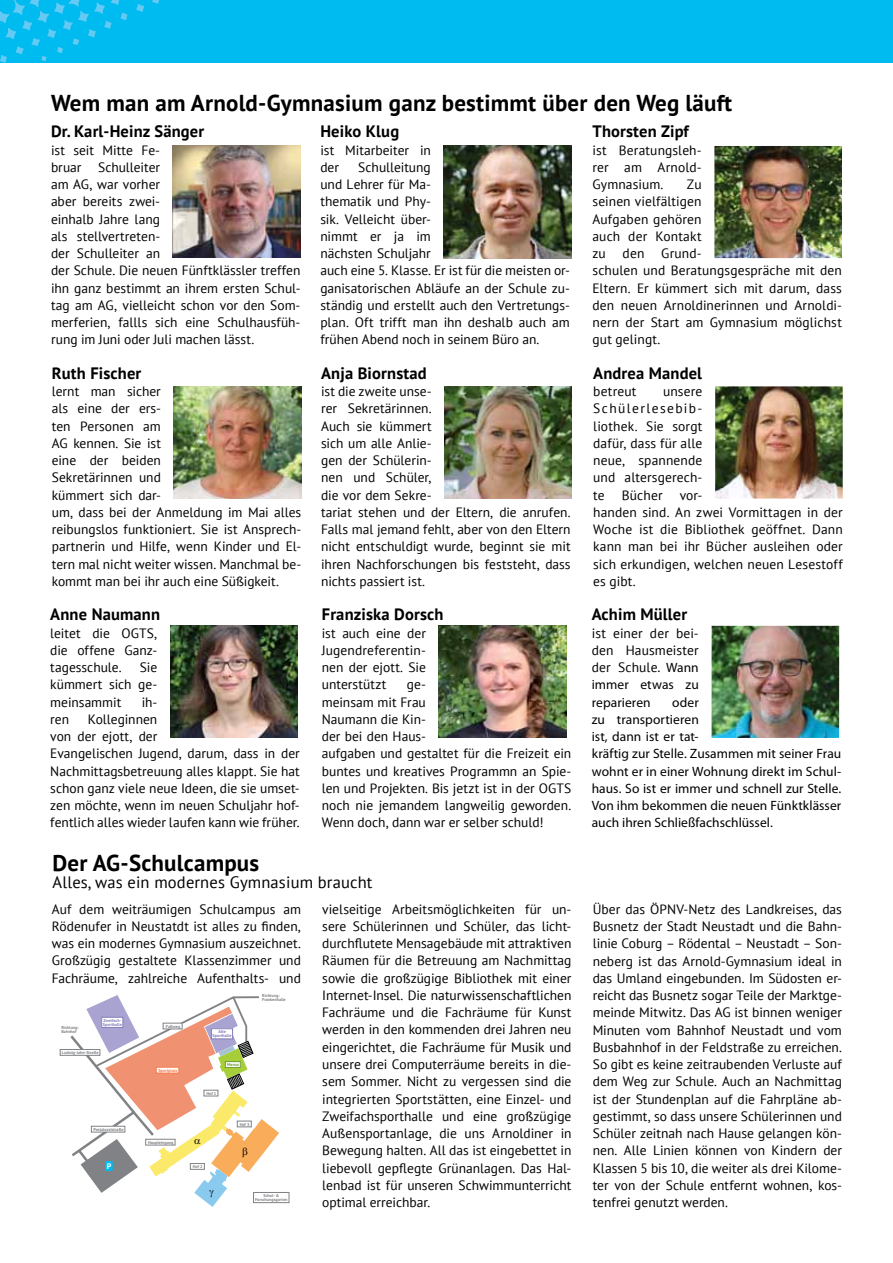
<style>
.page{position:relative;width:893px;height:1263px;background:#fff}
.page>*{position:absolute;margin:0;border:0;box-sizing:border-box;transform-origin:0 0}
.t1{font:700 22.95px "PT Sans";letter-spacing:.01em;color:#000}
.t2{font:700 16.5px "PT Sans";letter-spacing:.01em;color:#000}
.t3{font:16.5px "PT Sans";letter-spacing:.01em;color:#000}
.t4{font:13.5px/17.2px "PT Sans";color:#000}
.t5{font:13.5px/17.2px "Myriad Pro";letter-spacing:.005em;color:#000}
.t6{font:700 8.1px "PT Sans";color:#fff}
.t7{font:700 5.25px "PT Sans";letter-spacing:-.005em;color:#808285}
.t8{font:700 4.2px/4.2px "PT Sans";color:#808285}
.t9{font:700 4.2px/3.8px "PT Sans";color:#837bba;text-align:center}
.t10{font:700 4.2px "PT Sans";color:#f47c4d}
.t11{font:700 4.2px "PT Sans";color:#6f9c33}
.s1{font-family:"Myriad Pro"}
</style>
<div class="page">
<img style="left:173px;top:146px;width:127px;height:112px">
<img style="left:714px;top:146px;width:128px;height:112px">
<img style="left:444px;top:146px;width:127px;height:112px">
<div style="left:60px;top:1049px;width:40px;height:6px;border:1px solid #808285"></div>
<div style="left:253px;top:1192px;width:36px;height:11px;border:1px solid #808285"></div>
<img style="left:174px;top:386px;width:127px;height:112px">
<img style="left:715px;top:386px;width:128px;height:112px">
<img style="left:444px;top:386px;width:128px;height:112px">
<img style="left:170px;top:626px;width:128px;height:112px">
<img style="left:711px;top:626px;width:128px;height:112px">
<img style="left:439px;top:626px;width:127px;height:112px">
<div style="left:0;top:0;width:893px;height:63px;background:#00bbef"></div>
<svg style="left:152px;top:0;width:7px;height:4px"></svg>
<svg style="left:136px;top:4px;width:8px;height:8px"></svg>
<svg style="left:0;top:0;width:127px;height:63px"></svg>
<svg style="left:69px;top:995px;width:210px;height:212px"></svg>
<h1 class="t1" style="left:51px;top:88px;width:683px">Wem man am Arnold-Gymnasium ganz bestimmt über den Weg läuft</h1>
<p class="t2" style="left:320px;top:121px;width:80px">Heiko Klug</p>
<p class="t4" style="left:320px;top:141px;width:112px">ist Mitarbeiter in der</p>
<p class="t2" style="left:51px;top:121px;width:155px">Dr. Karl-Heinz Sänger</p>
<p class="t4" style="left:51px;top:141px;width:251px">ist seit Mitte Fe-<br>bruar Schulleiter<br>am AG, war vorher<br>aber bereits zwei-<br>einhalb Jahre lang<br>als stellvertreten-<br>der Schulleiter an<br>der Schule. Die neuen Fünftklässler treffen ihn ganz bestimmt an ihrem ersten Schul&shy;tag am AG, vielleicht schon vor den Som&shy;merferien, fallls sich eine Schulhausfüh&shy;rung im Juni oder Juli machen lässt.</p>
<p class="t2" style="left:592px;top:121px;width:98px">Thorsten Zipf</p>
<p class="t4" style="left:592px;top:141px;width:111px;text-align:justify">ist Beratungsleh&shy;rer am Arnold-Gymnasium.</p>
<p class="t4" style="left:320px;top:158px;width:251px;text-indent:38px">Schulleitung<br>und Lehrer für Ma-<br>thematik und Phy-<br>sik. Velleicht über-<br>nimmt er ja im<br>nächsten Schuljahr<br>auch eine 5. Klasse. Er ist für die meisten or&shy;ganisatorischen Abläufe an der Schule zu&shy;ständig und erstellt auch den Vertretungs&shy;plan. Oft trifft man ihn deshalb auch am frühen Abend noch in seinem Büro an.</p>
<p class="t4" style="left:592px;top:175px;width:251px;text-indent:94px">Zu<br>seinen vielfältigen<br>Aufgaben gehören<br>auch der Kontakt<br>zu den Grund-<br>schulen und Beratungsgespräche mit den<br>Eltern. Er kümmert sich mit darum, dass den neuen Arnoldinerinnen und Arnoldi&shy;nern der Start am Gymnasium möglichst gut gelingt.</p>
<p class="t2" style="left:52px;top:362px;width:91px">Ruth Fischer</p>
<p class="t4" style="left:52px;top:382px;width:251px">lernt man sicher<br>als eine der ers-<br>ten Personen am<br>AG kennen. Sie ist<br>eine der beiden<br>Sekretärinnen und<br>kümmert sich dar-<br>um, dass bei der Anmeldung im Mai alles reibungslos funktioniert. Sie ist Ansprech&shy;partnerin und Hilfe, wenn Kinder und El&shy;tern mal nicht weiter wissen. Manchmal be&shy;kommt man bei ihr auch eine Süßigkeit.</p>
<p class="t2" style="left:50px;top:604px;width:111px">Anne Naumann</p>
<p class="t4" style="left:50px;top:624px;width:109px;text-align:justify">leitet die OGTS, die offene Ganz&shy;tagesschule.</p>
<p class="t4" style="left:50px;top:658px;width:109px;text-align:justify;text-indent:90px">Sie kümmert sich ge&shy;meinsammit</p>
<p class="t4" style="left:142px;top:693px;width:17px">ih-</p>
<p class="t4" style="left:50px;top:710px;width:251px;text-indent:38px">Kolleginnen<br>von der ejott, der<br>Evangelischen Jugend, darum, dass in der Nachmittagsbetreuung alles klappt. Sie hat schon ganz viele neue Ideen, die sie umset&shy;zen möchte, wenn im neuen Schuljahr hof&shy;fentlich alles wieder laufen kann wie früher.</p>
<p class="t4" style="left:50px;top:710px;width:20px">ren</p>
<p class="t2" style="left:321px;top:362px;width:107px">Anja Biornstad</p>
<p class="t4" style="left:321px;top:382px;width:251px">ist die zweite unse-<br>rer Sekretärinnen.<br>Auch sie kümmert<br>sich um alle Anlie-<br>gen der Schülerin-<br>nen und Schüler,<br>die vor dem Sekre-<br>tariat stehen und der Eltern, die anrufen.<br>Falls mal jemand fehlt, aber von den Eltern nicht entschuldigt wurde, beginnt sie mit ihren Nachforschungen bis feststeht, dass nichts passiert ist.</p>
<p class="t2" style="left:322px;top:604px;width:123px">Franziska Dorsch</p>
<p class="t4" style="left:322px;top:624px;width:106px;text-align:justify">ist auch eine der Jugendreferentin&shy;nen der ejott. Sie unterstützt</p>
<p class="t4" style="left:322px;top:676px;width:251px;text-indent:85px">ge-<br>meinsam mit Frau<br>Naumann die Kin-<br>der bei den Haus-<br>aufgaben und gestaltet für die Freizeit ein buntes und kreatives Programmn an Spie&shy;len und Projekten. Bis jetzt ist in der OGTS noch nie jemandem langweilig geworden.<br>Wenn doch, dann war er selber schuld!</p>
<p class="t2" style="left:593px;top:362px;width:110px">Andrea Mandel</p>
<p class="t4" style="left:593px;top:382px;width:45px">betreut</p>
<p class="t4" style="left:593px;top:382px;width:111px;text-align:justify;text-indent:70px">unsere Schülerlesebib&shy;liothek. Sie sorgt dafür, dass für alle neue, spannende und altersgerech&shy;te</p>
<p class="t4" style="left:622px;top:486px;width:42px">Bücher</p>
<p class="t4" style="left:593px;top:486px;width:251px;text-indent:86px">vor-<br>handen sind. An zwei Vormittagen in der<br>Woche ist die Bibliothek geöffnet. Dann kann man bei ihr Bücher ausleihen oder sich erkundigen, welchen neuen Lesestoff es gibt.</p>
<p class="t2" style="left:592px;top:604px;width:97px">Achim Müller</p>
<p class="t4" style="left:592px;top:624px;width:109px;text-align:justify">ist einer der bei&shy;den Hausmeister der Schule<span class="s1">. Wann</span></p>
<p class="t5" style="left:592px;top:676px;width:109px">immer etwas zu reparieren</p>
<p class="t5" style="left:592px;top:693px;width:251px;text-indent:80px">oder<br>zu transportieren<br>ist, dann ist er tat-<br>kräftig zur Stelle. Zusammen mit seiner Frau wohnt er in einer Wohnung direkt im Schul&shy;haus. So ist er immer und schnell zur Stelle.<br>Von ihm bekommen die neuen Fünktklässer auch ihren Schließfachschlüssel.</p>
<h1 class="t1" style="left:53px;top:847px;width:208px">Der AG-Schulcampus</h1>
<p class="t3" style="left:53px;top:871px;width:321px">Alles, was ein modernes Gymnasium braucht</p>
<p class="t4" style="left:52px;top:900px;width:251px;text-align:justify">Auf dem weiträumigen Schulcampus am Rödenufer in Neustatdt ist alles zu finden, was ein modernes Gymnasium auszeichnet.<br>Großzügig gestaltete Klassenzimmer und Fachräume, zahlreiche Aufenthalts- und</p>
<p class="t4" style="left:322px;top:900px;width:251px;text-align:justify">vielseitige Arbeitsmöglichkeiten für un&shy;sere Schülerinnen und Schüler, das licht&shy;durchflutete Mensagebäude mit attraktiven Räumen für die Betreuung am Nachmittag sowie die großzügige Bibliothek mit einer Internet-Insel. Die naturwissenschaftlichen Fachräume und die Fachräume für Kunst werden in den kommenden drei Jahren neu eingerichtet, die Fachräume für Musik und unsere drei Computerräume bereits in die&shy;sem Sommer. Nicht zu vergessen sind die integrierten Sportstätten, eine Einzel- und Zweifachsporthalle und eine großzügige Außensportanlage, die uns Arnoldiner in Bewegung halten. All das ist eingebettet in liebevoll gepflegte Grünanlagen. Das Hal&shy;lenbad ist für unseren Schwimmunterricht optimal erreichbar.</p>
<p class="t4" style="left:593px;top:900px;width:251px;text-align:justify">Über das ÖPNV-Netz des Landkreises, das Busnetz der Stadt Neustadt und die Bahn&shy;linie Coburg – Rödental – Neustadt – Son&shy;neberg ist das Arnold-Gymnasium ideal in das Umland eingebunden. Im Südosten er&shy;reicht das Busnetz sogar Teile der Marktge&shy;meinde Mitwitz. Das AG ist binnen weniger Minuten vom Bahnhof Neustadt und vom Busbahnhof in der Feldstraße zu erreichen.<br>So gibt es keine zeitraubenden Verluste auf dem Weg zur Schule. Auch an Nachmittag ist der Stundenplan auf die Fahrpläne ab&shy;gestimmt, so dass unsere Schülerinnen und Schüler zeitnah nach Hause gelangen kön&shy;nen. Alle Linien können von Kindern der Klassen 5 bis 10, die weiter als drei Kilome&shy;ter von der Schule entfernt wohnen, kos&shy;tenfrei genutzt werden.</p>
<p class="t8" style="left:262px;top:993px;width:25px">Richtung:<br>Frankenhalle</p>
<p class="t9" style="left:103px;top:1019px;width:20px;text-align:left">Zweifach-<br>Sporthalle</p>
<p class="t8" style="left:166px;top:1024px;width:16px">Fußweg</p>
<p class="t8" style="left:61px;top:1025px;width:19px">Richtung:<br>Bahnhof</p>
<p class="t9" style="left:213px;top:1030px;width:20px">Alte<br>Sporthalle</p>
<p class="t8" style="left:62px;top:1050px;width:38px">Ludwig-Jahn-Straße</p>
<p class="t11" style="left:227px;top:1062px;width:13px">Mensa</p>
<p class="t10" style="left:158px;top:1067px;width:20px">Sportplatz</p>
<p class="t7" style="left:205px;top:1089px;width:14px">Hof 1</p>
<p class="t8" style="left:206px;top:1091px;width:11px">Hof 1</p>
<p class="t7" style="left:239px;top:1120px;width:14px">Hof 3</p>
<p class="t8" style="left:240px;top:1122px;width:11px">Hof 3</p>
<p class="t8" style="left:94px;top:1127px;width:31px">Pestalozzistraße</p>
<p class="t8" style="left:148px;top:1140px;width:27px">Haupteingang</p>
<p class="t6" style="left:107px;top:1161px;width:6px">P</p>
<p class="t7" style="left:191px;top:1163px;width:14px">Hof 2</p>
<p class="t8" style="left:193px;top:1164px;width:11px">Hof 2</p>
<p class="t8" style="left:255px;top:1194px;width:34px;line-height:3.8px;text-align:center">Schul- &amp;<br>Forschungsgarten</p>
</div>
